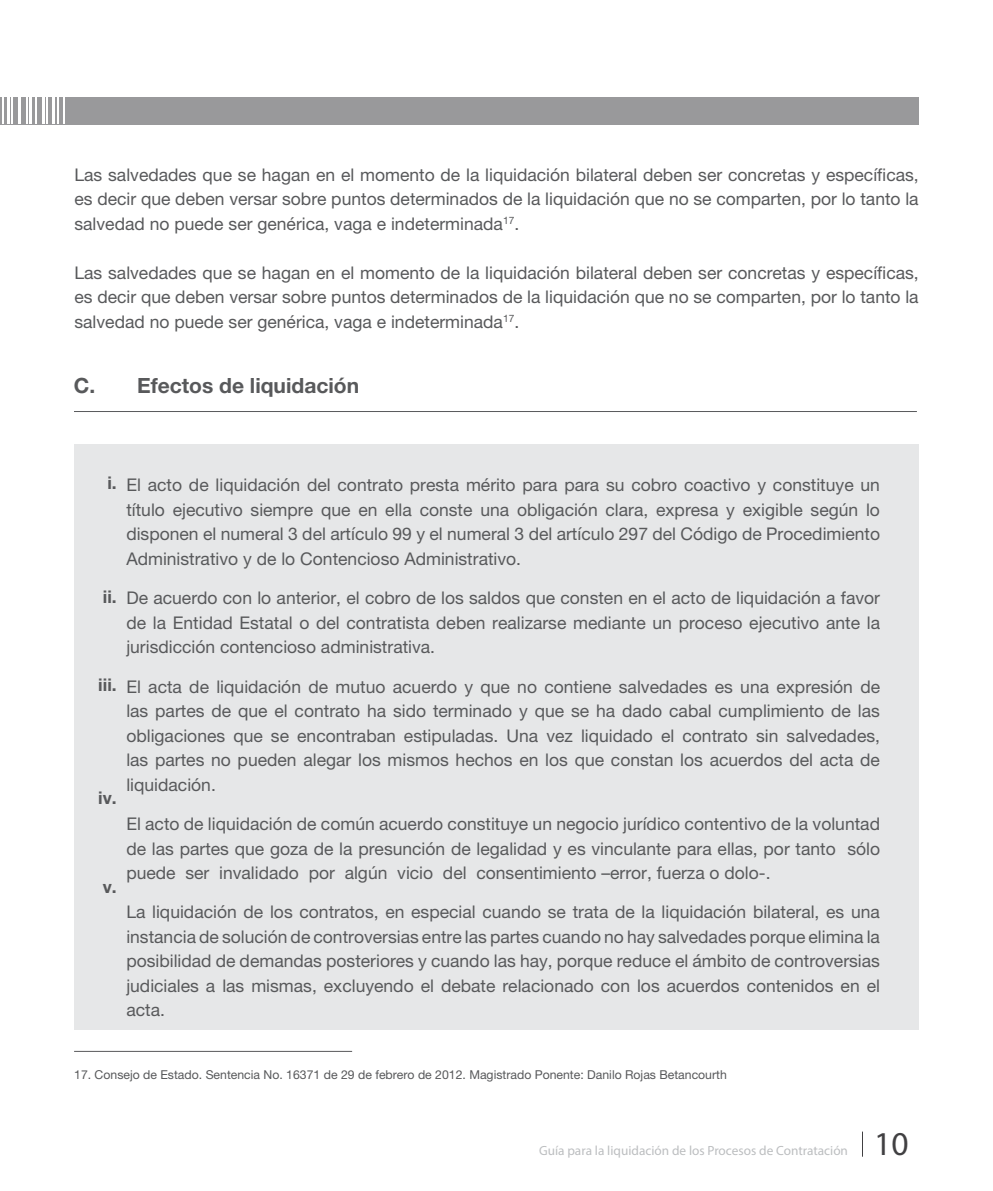
<style>
.page{position:relative;width:993px;height:1191px;background:#fff}
.page>*{position:absolute;margin:0;border:0;box-sizing:border-box;transform-origin:0 0}
.t1{font:33.43px "Myriad Pro";color:#414042}
.t2{font:700 21px "Helvetica Neue LT Pro";color:#58595b}
.t3{font:17.5px/24.5px "Helvetica Neue LT Pro";color:#58595b;text-align:justify}
.t4{font:700 17.5px "Helvetica Neue LT Pro";color:#58595b}
.t5{font:13.3px "Myriad Pro";color:#bcbec0}
.t6{font:12.25px "Helvetica Neue LT Pro";color:#58595b}
</style>
<div class="page">
<div style="left:0;top:97px;width:918px;height:27px;background:#99999b"></div>
<hr style="left:57px;top:84px;width:1px;height:40px;background:#fff">
<hr style="left:63px;top:84px;width:1px;height:40px;background:#fff">
<hr style="left:52px;top:84px;width:3px;height:40px;background:#fff">
<hr style="left:26px;top:84px;width:2px;height:40px;background:#fff">
<hr style="left:35px;top:84px;width:2px;height:40px;background:#fff">
<hr style="left:46px;top:84px;width:2px;height:40px;background:#fff">
<hr style="left:30px;top:84px;width:2px;height:40px;background:#fff">
<hr style="left:42px;top:84px;width:2px;height:40px;background:#fff">
<hr style="left:2px;top:84px;width:2px;height:40px;background:#fff">
<hr style="left:11px;top:84px;width:2px;height:40px;background:#fff">
<hr style="left:7px;top:84px;width:3px;height:40px;background:#fff">
<hr style="left:18px;top:84px;width:3px;height:40px;background:#fff">
<hr style="left:74px;top:411px;width:842px;height:1px;background:#58595b">
<div style="left:74px;top:444px;width:844px;height:585px;background:#e6e7e8"></div>
<hr style="left:74px;top:1051px;width:278px;height:1px;background:#58595b">
<p class="t3" style="left:74px;top:162px;width:845px">Las salvedades que se hagan en el momento de la liquidación bilateral deben ser concretas y específicas, es decir que deben versar sobre puntos determinados de la liquidación que no se comparten, por lo tanto la salvedad no puede ser genérica, vaga e indeterminada<sup>17</sup>.</p>
<p class="t3" style="left:74px;top:260px;width:845px">Las salvedades que se hagan en el momento de la liquidación bilateral deben ser concretas y específicas, es decir que deben versar sobre puntos determinados de la liquidación que no se comparten, por lo tanto la salvedad no puede ser genérica, vaga e indeterminada<sup>17</sup>.</p>
<p class="t2" style="left:74px;top:373px;width:286px">C. Efectos de liquidación</p>
<p class="t4" style="left:107px;top:472px;width:11px">i.</p>
<p class="t4" style="left:103px;top:586px;width:15px">ii.</p>
<p class="t4" style="left:98px;top:673px;width:20px">iii.</p>
<p class="t4" style="left:98px;top:786px;width:20px">iv.</p>
<p class="t4" style="left:103px;top:875px;width:15px">v.</p>
<p class="t3" style="left:126px;top:472px;width:755px">El acto de liquidación del contrato presta mérito para para su cobro coactivo y constituye un título ejecutivo siempre que en ella conste una obligación clara, expresa y exigible según lo disponen el numeral 3 del artículo 99 y el numeral 3 del artículo 297 del Código de Procedimiento Administrativo y de lo Contencioso Administrativo.</p>
<p class="t3" style="left:126px;top:585px;width:755px">De acuerdo con lo anterior, el cobro de los saldos que consten en el acto de liquidación a favor de la Entidad Estatal o del contratista deben realizarse mediante un proceso ejecutivo ante la jurisdicción contencioso administrativa.</p>
<p class="t3" style="left:126px;top:674px;width:755px">El acta de liquidación de mutuo acuerdo y que no contiene salvedades es una expresión de las partes de que el contrato ha sido terminado y que se ha dado cabal cumplimiento de las obligaciones que se encontraban estipuladas. Una vez liquidado el contrato sin salvedades, las partes no pueden alegar los mismos hechos en los que constan los acuerdos del acta de liquidación.</p>
<p class="t3" style="left:126px;top:811px;width:755px">El acto de liquidación de común acuerdo constituye un negocio jurídico contentivo de la voluntad de las partes que goza de la presunción de legalidad y es vinculante para ellas, por tanto sólo puede ser invalidado por algún vicio del consentimiento –error, fuerza o dolo-.</p>
<p class="t3" style="left:126px;top:899px;width:755px">La liquidación de los contratos, en especial cuando se trata de la liquidación bilateral, es una instancia de solución de controversias entre las partes cuando no hay salvedades porque elimina la posibilidad de demandas posteriores y cuando las hay, porque reduce el ámbito de controversias judiciales a las mismas, excluyendo el debate relacionado con los acuerdos contenidos en el acta.</p>
<p class="t6" style="left:74px;top:1067px;width:654px">17. Consejo de Estado. Sentencia No. 16371 de 29 de febrero de 2012. Magistrado Ponente: Danilo Rojas Betancourth</p>
<p class="t5" style="left:539px;top:1142px;width:310px">Guía para la liquidación de los Procesos de Contratación</p>
<h1 class="t1" style="left:873px;top:1123px;width:36px">10</h1>
</div>
